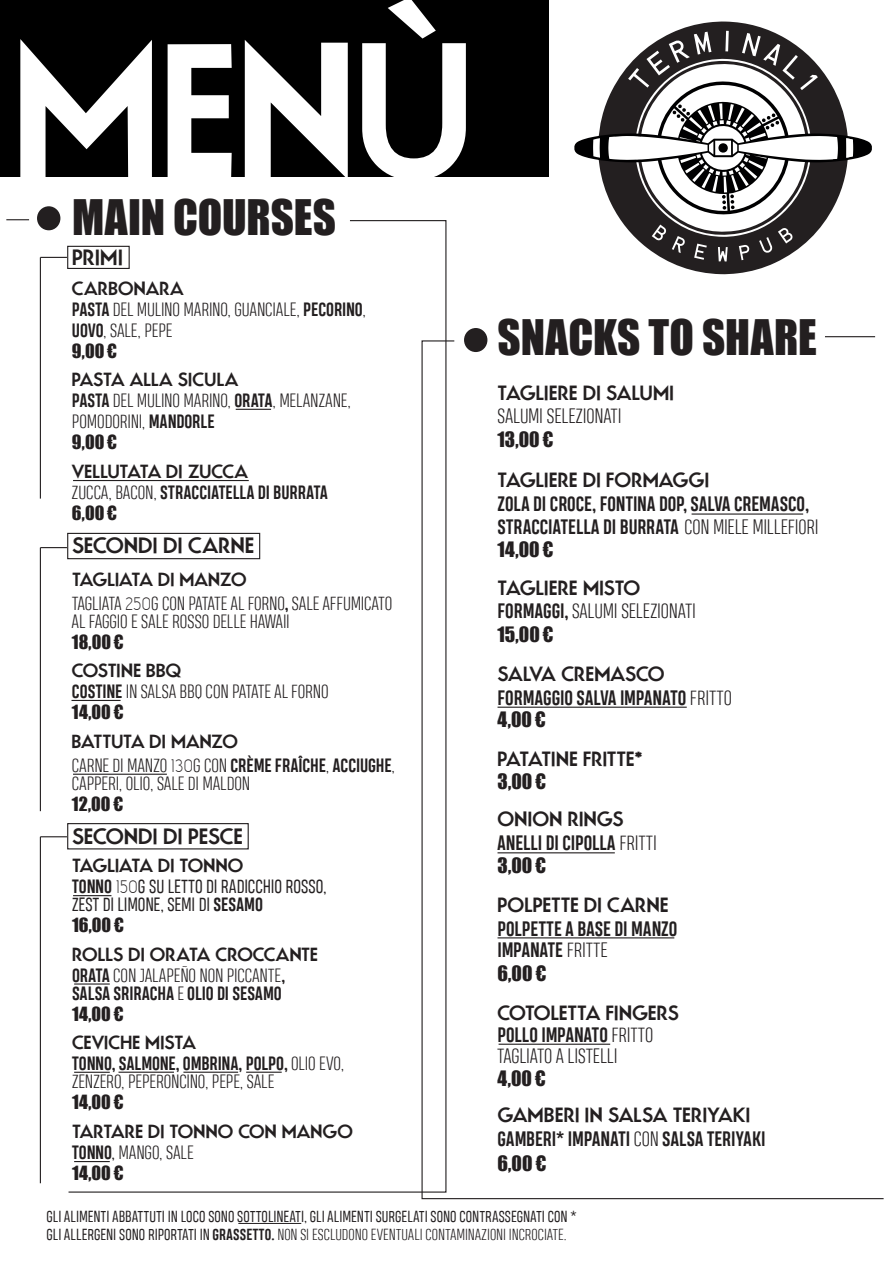
<style>
.page{position:relative;width:893px;height:1263px;background:#fff}
.page>*{position:absolute;margin:0;border:0;box-sizing:border-box;transform-origin:0 0}
.t1{font:700 180px "Movement";color:#fff}
.t2{font:90px "Minion Pro";color:#231f20}
.t3{font:45px "Impact";color:#231f20}
.t4{font:700 21px "Movement";letter-spacing:.005em;color:#231f20}
.t5{font:700 19.5px/23.4px "Heading Pro Trial";color:#231f20}
.t6{font:700 19.5px "Movement";letter-spacing:-.01em;color:#231f20}
.t7{font:300 19.5px/21px "Heading Pro Trial";letter-spacing:.005em;color:#231f20}
.t8{font:19.5px "Impact";color:#231f20}
.t9{font:700 19.5px "Movement";letter-spacing:.01em;color:#231f20}
.t10{font:300 18px/18px "Heading Pro Trial";color:#231f20}
.t11{font:700 18px "Movement";letter-spacing:-.005em;color:#231f20}
.t12{font:700 18px/18px "Heading Pro Trial";color:#231f20}
.t13{font:18px/18px "Heading Pro Trial";color:#231f20}
.t14{font:18px "Impact";color:#231f20}
.t15{font:15px/18px "Heading Pro Trial";letter-spacing:.015em;color:#231f20}
.s1{font-weight:700}
.s2{font-weight:300}
.s3{font-family:"Capsuula";font-weight:400}
.s4{font-family:"Capsuula"}
.s5{font-weight:400}
</style>
<div class="page">
<div style="left:0;top:0;width:549px;height:176px;background:#000"></div>
<svg style="left:668px;top:21px;width:111px;height:253px;fill:#231f20"></svg>
<svg style="left:574px;top:31px;width:298px;height:230px"></svg>
<hr style="left:238px;top:1223px;width:63px;height:1px;background:#231f20">
<svg style="left:6px;top:219px;width:23px;height:1px"></svg>
<hr style="left:497px;top:707px;width:190px;height:1px;background:#231f20">
<hr style="left:497px;top:852px;width:118px;height:1px;background:#231f20">
<hr style="left:497px;top:937px;width:177px;height:1px;background:#231f20">
<hr style="left:499px;top:1044px;width:111px;height:1px;background:#231f20">
<svg style="left:67px;top:220px;width:380px;height:973px"></svg>
<hr style="left:825px;top:336px;width:50px;height:1px;background:#231f20">
<hr style="left:73px;top:895px;width:38px;height:1px;background:#231f20">
<hr style="left:692px;top:513px;width:111px;height:2px;background:#231f20">
<hr style="left:74px;top:1072px;width:36px;height:1px;background:#231f20">
<hr style="left:183px;top:1072px;width:55px;height:1px;background:#231f20">
<hr style="left:119px;top:1072px;width:55px;height:1px;background:#231f20">
<div style="left:67px;top:246px;width:63px;height:23px;border:1px solid #231f20"></div>
<hr style="left:246px;top:1072px;width:36px;height:1px;background:#231f20">
<svg style="left:41px;top:257px;width:26px;height:1px"></svg>
<hr style="left:40px;top:257px;width:1px;height:242px;background:#231f20">
<div style="left:67px;top:823px;width:182px;height:26px;border:1px solid #231f20"></div>
<svg style="left:40px;top:836px;width:27px;height:1px"></svg>
<hr style="left:40px;top:837px;width:1px;height:346px;background:#231f20">
<div style="left:67px;top:533px;width:193px;height:26px;border:1px solid #231f20"></div>
<svg style="left:40px;top:547px;width:27px;height:1px"></svg>
<hr style="left:40px;top:548px;width:1px;height:263px;background:#231f20">
<hr style="left:74px;top:983px;width:36px;height:1px;background:#231f20">
<hr style="left:74px;top:1161px;width:36px;height:1px;background:#231f20">
<h1 class="t1" style="left:12px;top:-3px;width:462px">MENÙ</h1>
<h3 class="t3" style="left:72px;top:182px;width:266px">MAIN COURSES</h3>
<p class="t4" style="left:72px;top:244px;width:52px">PRIMI</p>
<p class="t11" style="left:72px;top:277px;width:113px">CARBONARA</p>
<p class="t10" style="left:72px;top:300px;width:295px;line-height:21px"><span class="s1">PASTA</span> DEL MULINO MARINO, GUANCIALE, <span class="s1">PECORINO</span>,<br><span class="s1">UOVO</span>, SALE, PEPE</p>
<p class="t14" style="left:72px;top:337px;width:47px">9,00 €</p>
<p class="t11" style="left:72px;top:368px;width:168px">PASTA ALLA SICULA</p>
<p class="t10" style="left:72px;top:392px;width:280px;line-height:21px"><span class="s1">PASTA</span> DEL MULINO MARINO, <span class="s1">ORATA</span>, MELANZANE,<br>POMODORINI, <span class="s1">MANDORLE</span></p>
<p class="t14" style="left:72px;top:428px;width:47px">9,00 €</p>
<p class="t11" style="left:72px;top:460px;width:178px">VELLUTATA DI ZUCCA</p>
<p class="t12" style="left:72px;top:485px;width:257px"><span class="s2">ZUCCA, BACON,</span> STRACCIATELLA DI BURRATA</p>
<p class="t14" style="left:72px;top:499px;width:47px">6,00 €</p>
<p class="t4" style="left:72px;top:532px;width:184px">SECONDI DI CARNE</p>
<p class="t11" style="left:72px;top:568px;width:176px">TAGLIATA DI MANZO</p>
<p class="t10" style="left:72px;top:596px;width:322px">TAGLIATA <span class="s3">250</span>G CON PATATE AL FORNO<span class="s1">,</span> SALE AFFUMICATO<br>AL FAGGIO E SALE ROSSO DELLE HAWAII</p>
<p class="t14" style="left:72px;top:628px;width:53px">18,00 €</p>
<p class="t11" style="left:72px;top:659px;width:111px">COSTINE BBQ</p>
<p class="t10" style="left:72px;top:684px;width:258px"><span class="s1">COSTINE</span> IN SALSA BBQ CON PATATE AL FORNO</p>
<p class="t14" style="left:72px;top:698px;width:53px">14,00 €</p>
<p class="t11" style="left:72px;top:730px;width:168px">BATTUTA DI MANZO</p>
<p class="t10" style="left:72px;top:758px;width:324px">CARNE DI MANZO <span class="s3">130</span>G CON <span class="s1">CRÈME FRAÎCHE</span>, <span class="s1">ACCIUGHE</span>,<br>CAPPERI, OLIO, SALE DI MALDON</p>
<p class="t14" style="left:72px;top:790px;width:53px">12,00 €</p>
<p class="t4" style="left:72px;top:823px;width:172px">SECONDI DI PESCE</p>
<p class="t11" style="left:72px;top:854px;width:173px">TAGLIATA DI TONNO</p>
<p class="t13" style="left:72px;top:879px;width:256px"><span class="s1">TONNO</span> <span class="s4">150</span>G SU LETTO DI RADICCHIO ROSSO,<br>ZEST DI LIMONE, SEMI DI <span class="s1">SESAMO</span></p>
<p class="t14" style="left:72px;top:911px;width:53px">16,00 €</p>
<p class="t11" style="left:72px;top:943px;width:247px">ROLLS DI ORATA CROCCANTE</p>
<p class="t12" style="left:72px;top:968px;width:215px">ORATA <span class="s2">CON JALAPEÑO NON PICCANTE</span>,<br>SALSA SRIRACHA <span class="s2">E</span> OLIO DI SESAMO</p>
<p class="t14" style="left:72px;top:1000px;width:53px">14,00 €</p>
<p class="t11" style="left:72px;top:1031px;width:126px">CEVICHE MISTA</p>
<p class="t10" style="left:72px;top:1057px;width:274px"><span class="s1">TONNO, SALMONE, OMBRINA, POLPO,</span> OLIO EVO,<br>ZENZERO, PEPERONCINO, PEPE, SALE</p>
<p class="t14" style="left:72px;top:1088px;width:53px">14,00 €</p>
<p class="t11" style="left:72px;top:1120px;width:282px">TARTARE DI TONNO CON MANGO</p>
<p class="t10" style="left:72px;top:1145px;width:123px"><span class="s1">TONNO</span><span class="s5">,</span> MANGO, SALE</p>
<p class="t14" style="left:72px;top:1159px;width:53px">14,00 €</p>
<h2 class="t2" style="left:31px;top:149px;width:37px">•</h2>
<h2 class="t2" style="left:458px;top:271px;width:37px">•</h2>
<h3 class="t3" style="left:497px;top:302px;width:321px">SNACKS TO SHARE</h3>
<p class="t6" style="left:497px;top:380px;width:178px">TAGLIERE DI SALUMI</p>
<p class="t7" style="left:497px;top:408px;width:126px">SALUMI SELEZIONATI</p>
<p class="t8" style="left:497px;top:424px;width:58px">13,00 €</p>
<p class="t6" style="left:497px;top:467px;width:213px">TAGLIERE DI FORMAGGI</p>
<p class="t5" style="left:497px;top:494px;width:323px">ZOLA DI CROCE, FONTINA DOP, SALVA CREMASCO,<br>STRACCIATELLA DI BURRATA <span class="s2">CON MIELE MILLEFIORI</span></p>
<p class="t8" style="left:497px;top:535px;width:57px">14,00 €</p>
<p class="t6" style="left:497px;top:575px;width:144px">TAGLIERE MISTO</p>
<p class="t7" style="left:497px;top:603px;width:200px"><span class="s1">FORMAGGI,</span> SALUMI SELEZIONATI</p>
<p class="t8" style="left:497px;top:619px;width:58px">15,00 €</p>
<p class="t6" style="left:497px;top:661px;width:169px">SALVA CREMASCO</p>
<p class="t5" style="left:497px;top:688px;width:236px">FORMAGGIO SALVA IMPANATO <span class="s2">FRITTO</span></p>
<p class="t8" style="left:497px;top:704px;width:50px">4,00 €</p>
<p class="t6" style="left:497px;top:747px;width:147px">PATATINE FRITTE*</p>
<p class="t8" style="left:497px;top:766px;width:50px">3,00 €</p>
<p class="t9" style="left:497px;top:807px;width:127px">ONION RINGS</p>
<p class="t5" style="left:497px;top:833px;width:161px">ANELLI DI CIPOLLA <span class="s2">FRITTI</span></p>
<p class="t8" style="left:497px;top:850px;width:50px">3,00 €</p>
<p class="t6" style="left:497px;top:892px;width:172px">POLPETTE DI CARNE</p>
<p class="t5" style="left:497px;top:920px;width:181px;line-height:21px">POLPETTE A BASE DI MANZO<br>IMPANATE <span class="s2">FRITTE</span></p>
<p class="t8" style="left:497px;top:958px;width:50px">6,00 €</p>
<p class="t6" style="left:497px;top:1000px;width:183px">COTOLETTA FINGERS</p>
<p class="t7" style="left:497px;top:1027px;width:157px"><span class="s1">POLLO IMPANATO</span> FRITTO<br>TAGLIATO A LISTELLI</p>
<p class="t8" style="left:497px;top:1063px;width:50px">4,00 €</p>
<p class="t6" style="left:497px;top:1102px;width:254px">GAMBERI IN SALSA TERIYAKI</p>
<p class="t5" style="left:497px;top:1129px;width:270px">GAMBERI* IMPANATI <span class="s2">CON</span> SALSA TERIYAKI</p>
<p class="t8" style="left:497px;top:1148px;width:50px">6,00 €</p>
<p class="t15" style="left:47px;top:1208px;width:532px">GLI ALIMENTI ABBATTUTI IN LOCO SONO SOTTOLINEATI, GLI ALIMENTI SURGELATI SONO CONTRASSEGNATI CON *<br>GLI ALLERGENI SONO RIPORTATI IN <span class="s1">GRASSETTO.</span> <span class="s2">NON SI ESCLUDONO EVENTUALI CONTAMINAZIONI INCROCIATE.</span></p>
</div>
